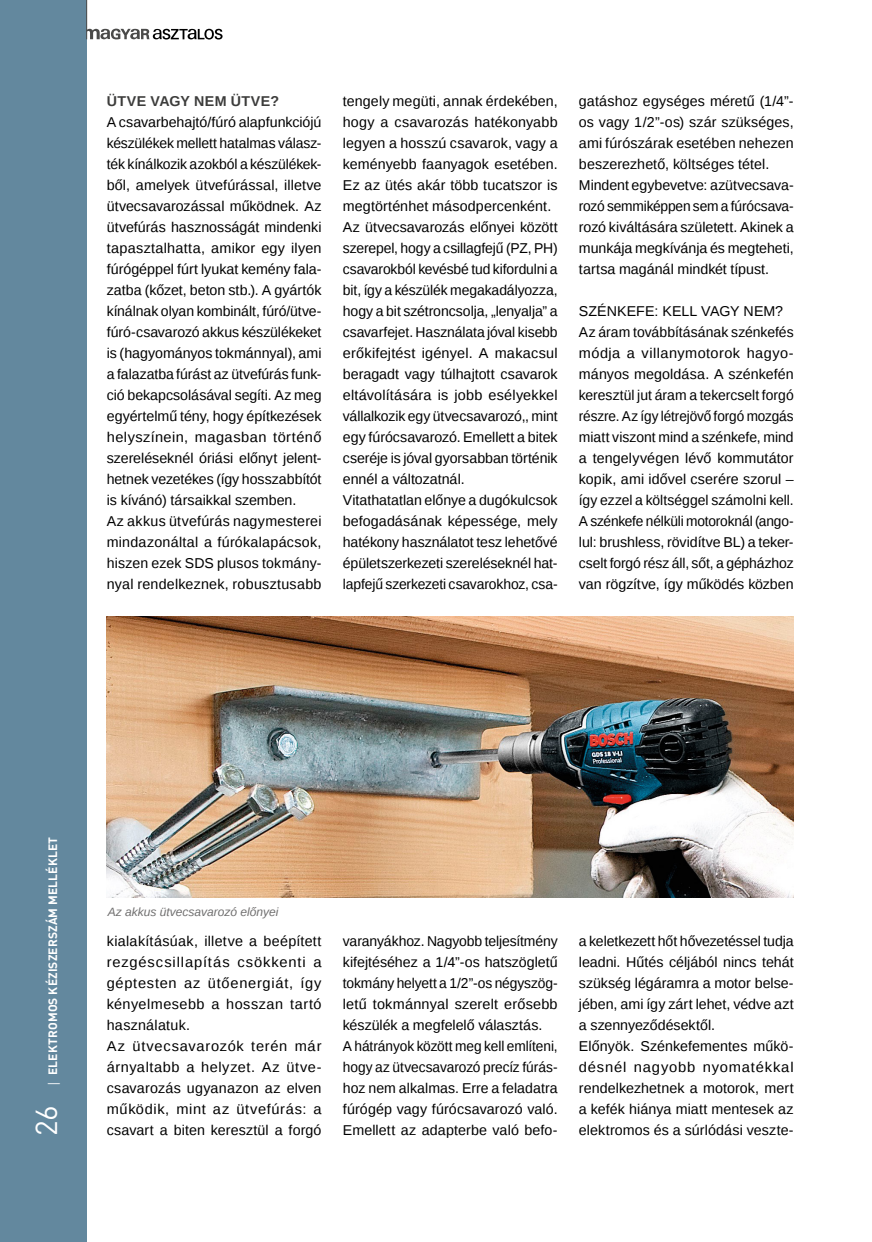
<style>
.page{position:relative;width:872px;height:1242px;background:#fff}
.page>*{position:absolute;margin:0;border:0;box-sizing:border-box;transform-origin:0 0}
.t1{font:30px "DIN Pro";color:#fff}
.t2{font:14.25px/21px "Liberation Sans";color:#000}
.t3{font:14.25px/21px "Liberation Sans";letter-spacing:.035em;color:#000}
.t4{font:700 14.25px "Liberation Sans";letter-spacing:.025em;color:#3c3c3b}
.t5{font:700 12px "DIN Pro";letter-spacing:.01em;color:#fff}
.t6{font:italic 12px "Liberation Sans";color:#706f6f}
.s1{font-family:"Open Sans";font-weight:400}
</style>
<div class="page">
<div style="left:0;top:0;width:86px;height:1242px;background:#63889e"></div>
<svg style="left:87px;top:29px;width:135px;height:11px"></svg>
<hr style="left:86px;top:0;width:1px;height:39px;background:#4a4a49">
<img style="left:106px;top:616px;width:687px;height:281px">
<p class="t4" style="left:107px;top:91px;width:174px">ÜTVE VAGY NEM ÜTVE?</p>
<p class="t2" style="left:107px;top:112px;width:216px">A csavarbehajtó/fúró alapfunkciójú készülékek mellett hatalmas válasz&shy;ték kínálkozik azokból a készülékek&shy;ből, amelyek ütvefúrással, illetve ütvecsavarozással működnek. Az ütvefúrás hasznosságát mindenki tapasztalhatta, amikor egy ilyen fúrógéppel fúrt lyukat kemény fala&shy;zatba (kőzet, beton stb.). A gyártók kínálnak olyan kombinált, fúró/ütve&shy;fúró-csavarozó akkus készülékeket is (hagyományos tokmánnyal), ami a falazatba fúrást az ütvefúrás funk&shy;ció bekapcsolásával segíti. Az meg egyértelmű tény, hogy építkezések helyszínein, magasban történő szereléseknél óriási előnyt jelent&shy;hetnek vezetékes (így hosszabbítót is kívánó) társaikkal szemben.<br>Az akkus ütvefúrás nagymesterei mindazonáltal a fúrókalapácsok, hiszen ezek SDS plusos tokmán - nyal rendelkeznek, robusztusabb</p>
<p class="t2" style="left:343px;top:91px;width:216px">tengely megüti, annak érdekében, hogy a csavarozás hatékonyabb legyen a hosszú csavarok, vagy a keményebb faanyagok esetében.<br>Ez az ütés akár több tucatszor is megtörténhet másodpercenként.<br>Az ütvecsavarozás előnyei között szerepel, hogy a csillagfejű (PZ, PH) csavarokból kevésbé tud kifordulni a bit, így a készülék megakadályozza, hogy a bit szétroncsolja, „lenyalja” a csavarfejet. Használata jóval kisebb erőkifejtést igényel. A makacsul beragadt vagy túlhajtott csavarok eltávolítására is jobb esélyekkel vállalkozik egy ütvecsavarozó,, mint egy fúrócsavarozó. Emellett a bitek cseréje is jóval gyorsabban történik ennél a változatnál.<br>Vitathatatlan előnye a dugókulcsok befogadásának képessége, mely hatékony használatot tesz lehetővé épületszerkezeti szereléseknél hat&shy;lapfejű szerkezeti csavarokhoz, csa-</p>
<p class="t2" style="left:579px;top:91px;width:216px">gatáshoz egységes méretű (1/4”- os vagy 1/2”-os) szár szükséges, ami fúrószárak esetében nehezen beszerezhető, költséges tétel.<br>Mindent egybevetve: azütvecsava&shy;rozó semmiképpen sem a fúrócsava&shy;rozó kiváltására született. Akinek a munkája megkívánja és megteheti, tartsa magánál mindkét típust.</p>
<p class="t2" style="left:579px;top:301px;width:216px">SZÉNKEFE: KELL VAGY NEM?<br>Az áram továbbításának szénkefés módja a villanymotorok hagyo&shy;mányos megoldása. A szénkefén keresztül jut áram a tekercselt forgó részre. Az így létrejövő forgó mozgás miatt viszont mind a szénkefe, mind a tengelyvégen lévő kommutátor kopik, ami idővel cserére szorul – így ezzel a költséggel számolni kell.<br>A szénkefe nélküli motoroknál (ango&shy;lul: brushless, rövidítve BL) a teker&shy;cselt forgó rész áll, sőt, a gépházhoz van rögzítve, így működés közben</p>
<p class="t5" style="left:45px;top:1087px;width:252px;rotate:-90deg"><span class="s1">|</span> ELEKTROMOS KÉZISZERSZÁM MELLÉKLET</p>
<h1 class="t1" style="left:26px;top:1136px;width:33px;rotate:-90deg">26</h1>
<p class="t6" style="left:108px;top:904px;width:172px">Az akkus ütvecsavarozó előnyei</p>
<p class="t3" style="left:107px;top:931px;width:216px">kialakításúak, illetve a beépített rezgéscsillapítás csökkenti a géptesten az ütőenergiát, így kényelmesebb a hosszan tartó használatuk.<br>Az ütvecsavarozók terén már árnyaltabb a helyzet. Az ütve&shy;csavarozás ugyanazon az elven működik, mint az ütvefúrás: a csavart a biten keresztül a forgó</p>
<p class="t2" style="left:343px;top:931px;width:216px">varanyákhoz. Nagyobb teljesítmény kifejtéséhez a 1/4”-os hatszögletű tokmány helyett a 1/2”-os négyszög&shy;letű tokmánnyal szerelt erősebb készülék a megfelelő választás.<br>A hátrányok között meg kell említeni, hogy az ütvecsavarozó precíz fúrás&shy;hoz nem alkalmas. Erre a feladatra fúrógép vagy fúrócsavarozó való.<br>Emellett az adapterbe való befo-</p>
<p class="t2" style="left:579px;top:931px;width:216px">a keletkezett hőt hővezetéssel tudja leadni. Hűtés céljából nincs tehát szükség légáramra a motor belse&shy;jében, ami így zárt lehet, védve azt a szennyeződésektől.<br>Előnyök. Szénkefementes műkö&shy;désnél nagyobb nyomatékkal rendelkezhetnek a motorok, mert a kefék hiánya miatt mentesek az elektromos és a súrlódási veszte-</p>
</div>
